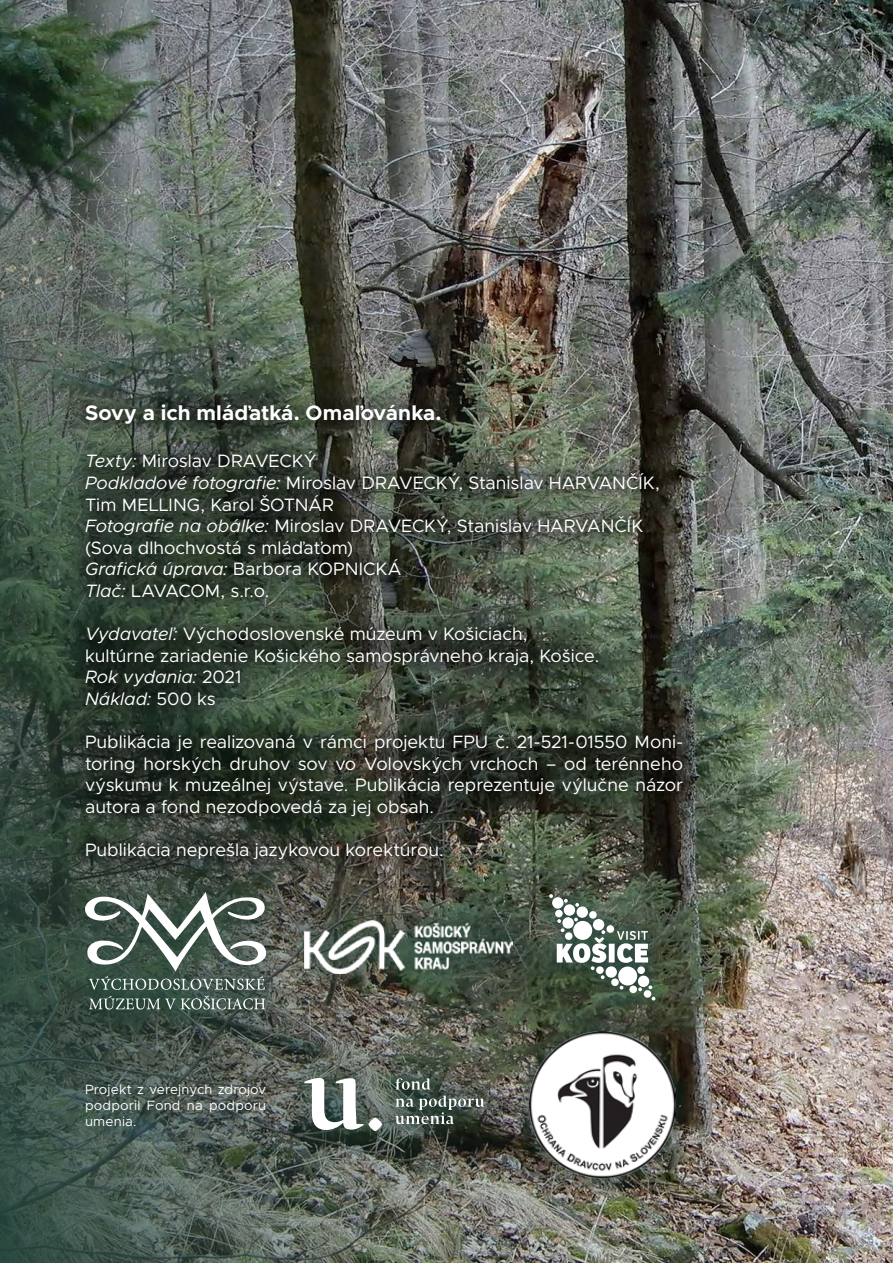
<style>
.page{position:relative;width:893px;height:1263px;background:#fff}
.page>*{position:absolute;margin:0;border:0;box-sizing:border-box;transform-origin:0 0}
.t1{font:700 21px "Metropolis";color:#fff}
.t2{font:18px/21.6px "Metropolis";color:#fff}
.t3{font:13.5px/16.2px "Metropolis";letter-spacing:.015em;color:#fff;text-align:justify}
.s1{font-style:italic}
</style>
<div class="page">
<img style="left:0;top:0;width:893px;height:1263px">
<div style="left:63px;top:383px;width:642px;height:499px;background:#000;opacity:.5"></div>
<div style="left:276px;top:893px;width:262px;height:108px;background:#25453c;opacity:.75"></div>
<img style="left:304px;top:921px;width:208px;height:53px">
<div style="left:58px;top:867px;width:235px;height:170px;background:#25453c;opacity:.75"></div>
<svg style="left:85px;top:892px;width:181px;height:118px"></svg>
<div style="left:531px;top:876px;width:143px;height:143px;background:#25453c;opacity:.75"></div>
<svg style="left:549px;top:894px;width:106px;height:106px"></svg>
<div style="left:279px;top:1051px;width:231px;height:106px;background:#25453c;opacity:.75"></div>
<svg style="left:304px;top:1078px;width:60px;height:52px"></svg>
<svg style="left:395px;top:1078px;width:89px;height:46px;background:#5e6860"></svg>
<svg style="left:369px;top:1117px;width:13px;height:14px"></svg>
<div style="left:510px;top:1012px;width:185px;height:185px;background:#25453c;opacity:.75"></div>
<img style="left:529px;top:1031px;width:146px;height:147px">
<p class="t1" style="left:85px;top:400px;width:358px">Sovy a ich mláďatká. Omaľovánka.</p>
<p class="t2" style="left:85px;top:450px;width:576px"><span class="s1">Texty:</span> Miroslav DRAVECKÝ<br><span class="s1">Podkladové fotografie:</span> Miroslav DRAVECKÝ, Stanislav HARVANČÍK, Tim MELLING, Karol ŠOTNÁR<br><span class="s1">Fotografie na obálke:</span> Miroslav DRAVECKÝ, Stanislav HARVANČÍK (Sova dlhochvostá s mláďaťom)<br><span class="s1">Grafická úprava:</span> Barbora KOPNICKÁ<br><span class="s1">Tlač:</span> LAVACOM, s.r.o.</p>
<p class="t2" style="left:85px;top:623px;width:516px"><span class="s1">Vydavateľ:</span> Východoslovenské múzeum v Košiciach, kultúrne zariadenie Košického samosprávneho kraja, Košice.<br><span class="s1">Rok vydania:</span> 2021<br><span class="s1">Náklad:</span> 500 ks</p>
<p class="t2" style="left:85px;top:731px;width:599px;text-align:justify">Publikácia je realizovaná v rámci projektu FPU č. 21-521-01550 Moni&shy;toring horských druhov sov vo Volovských vrchoch – od terénneho výskumu k muzeálnej výstave. Publikácia reprezentuje výlučne názor autora a fond nezodpovedá za jej obsah.</p>
<p class="t2" style="left:85px;top:839px;width:360px">Publikácia neprešla jazykovou korektúrou.</p>
<p class="t3" style="left:85px;top:1081px;width:183px">Projekt z verejných zdrojov podporil Fond na podporu umenia.</p>
</div>
